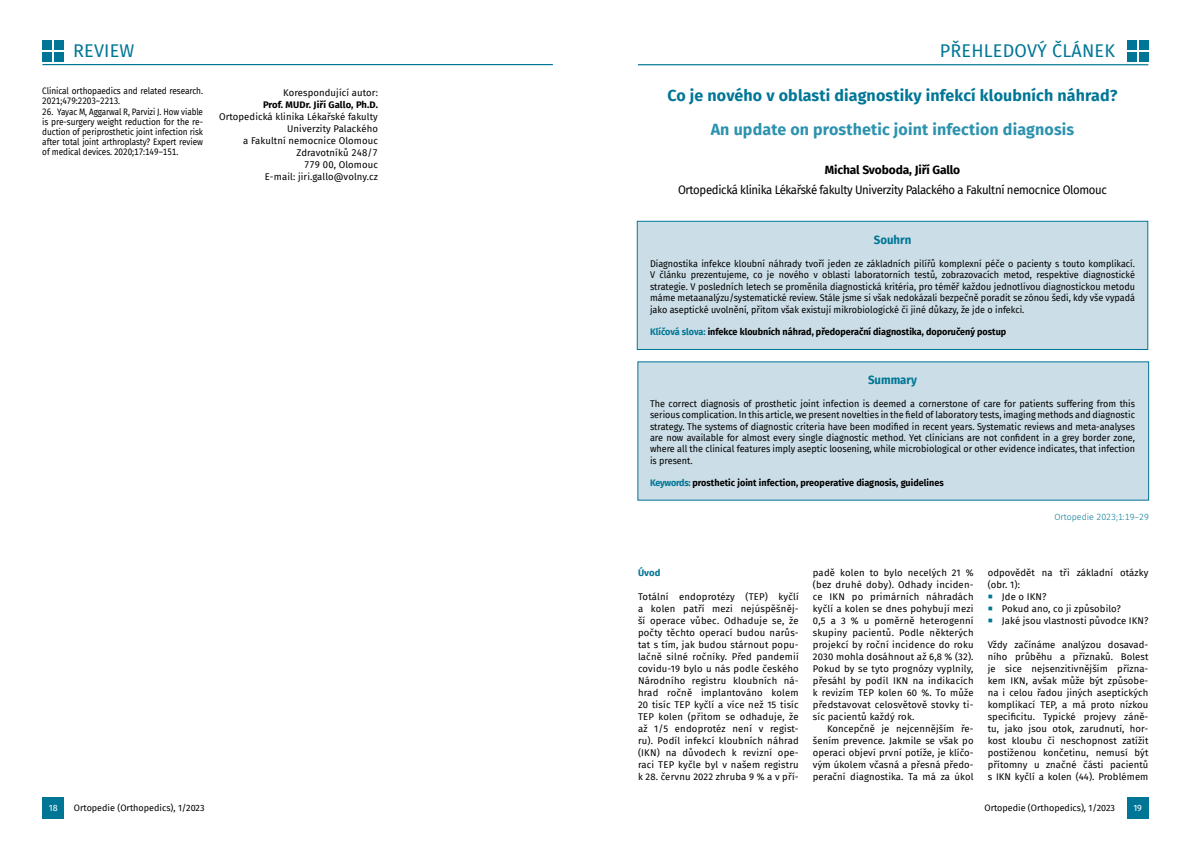
<style>
.page{position:relative;width:1191px;height:842px;background:#fff}
.page>*{position:absolute;margin:0;border:0;box-sizing:border-box;transform-origin:0 0}
.t1{font:18px "Fira Sans";letter-spacing:.01em;color:#007696}
.t2{font:700 16px "Fira Sans";letter-spacing:.01em;color:#007696}
.t3{font:700 16px "Fira Sans";letter-spacing:.01em;color:#2c92af}
.t4{font:12px "Fira Sans";letter-spacing:-.03em;color:#000;scale:.95 1}
.t5{font:700 12px "Fira Sans";letter-spacing:-.01em;color:#000}
.t6{font:700 12px "Fira Sans";color:#007696;scale:.95 1}
.t7{font:9.5px/12px "Fira Sans";letter-spacing:.01em;color:#000;text-align:justify}
.t8{font:9.5px/11.4px "Fira Sans";letter-spacing:.01em;color:#000;text-align:justify;scale:.95 1}
.t9{font:700 9.5px "Fira Sans";color:#000;scale:.95 1}
.t10{font:700 9.5px "Fira Sans";color:#000}
.t11{font:700 9.5px "Fira Sans";color:#007696}
.t12{font:9.1px/10.2px "Fira Sans";letter-spacing:-.01em;color:#000;text-align:justify;scale:.9 1}
.t13{font:9.1px/10.2px "Fira Sans";letter-spacing:-.01em;color:#000;scale:.91 1}
.t14{font:9px "Fira Sans";color:#000}
.t15{font:300 9px "Fira Sans";color:#007696}
.t16{font:9px "Fira Sans";color:#fff}
.s1{color:#007696}
</style>
<div class="page">
<div style="left:43px;top:797px;width:21px;height:22px;background:#007696"></div>
<div style="left:1127px;top:40px;width:9px;height:10px;background:#007696"></div>
<div style="left:1127px;top:52px;width:9px;height:10px;background:#007696"></div>
<div style="left:1138px;top:40px;width:10px;height:10px;background:#007696"></div>
<div style="left:1138px;top:52px;width:10px;height:10px;background:#007696"></div>
<hr style="left:42px;top:64px;width:511px;height:1px;background:#007696">
<div style="left:42px;top:40px;width:10px;height:10px;background:#007696"></div>
<div style="left:42px;top:52px;width:10px;height:10px;background:#007696"></div>
<div style="left:54px;top:40px;width:10px;height:10px;background:#007696"></div>
<div style="left:54px;top:52px;width:10px;height:10px;background:#007696"></div>
<div style="left:1127px;top:797px;width:21px;height:22px;background:#007696"></div>
<hr style="left:638px;top:64px;width:510px;height:1px;background:#007696">
<div style="left:637px;top:221px;width:511px;height:129px;background:#cbdde6;border:1px solid #007696"></div>
<div style="left:637px;top:361px;width:512px;height:140px;background:#cbdde6"></div>
<h1 class="t1" style="left:73px;top:37px;width:63px">REVIEW</h1>
<h1 class="t1" style="left:939px;top:37px;width:177px">PŘEHLEDOVÝ ČLÁNEK</h1>
<h2 class="t2" style="left:667px;top:82px;width:451px">Co je nového v oblasti diagnostiky infekcí kloubních náhrad?</h2>
<h2 class="t3" style="left:710px;top:116px;width:365px">An update on prosthetic joint infection diagnosis</h2>
<p class="t5" style="left:825px;top:160px;width:137px">Michal Svoboda, Jiří Gallo</p>
<p class="t4" style="left:678px;top:181px;width:453px">Ortopedická klinika Lékařské fakulty Univerzity Palackého a Fakultní nemocnice Olomouc</p>
<p class="t6" style="left:873px;top:230px;width:41px">Souhrn</p>
<p class="t8" style="left:650px;top:258px;width:512px">Diagnostika infekce kloubní náhrady tvoří jeden ze základních pilířů komplexní péče o pacienty s touto komplikací.<br>V článku prezentujeme, co je nového v oblasti laboratorních testů, zobrazovacích metod, respektive diagnostické strategie. V posledních letech se proměnila diagnostická kritéria, pro téměř každou jednotlivou diagnostickou metodu máme metaanalýzu/systematické review. Stále jsme si však nedokázali bezpečně poradit se zónou šedi, kdy vše vypadá jako aseptické uvolnění, přitom však existují mikrobiologické či jiné důkazy, že jde o infekci.</p>
<p class="t9" style="left:650px;top:324px;width:376px"><span class="s1">Klíčová slova:</span> infekce kloubních náhrad, předoperační diagnostika, doporučený postup</p>
<p class="t6" style="left:868px;top:370px;width:53px">Summary</p>
<p class="t8" style="left:650px;top:398px;width:512px">The correct diagnosis of prosthetic joint infection is deemed a cornerstone of care for patients suffering from this serious complication. In this article, we present novelties in the field of laboratory tests, imaging methods and diagnostic strategy. The systems of diagnostic criteria have been modified in recent years. Systematic reviews and meta-analyses are now available for almost every single diagnostic method. Yet clinicians are not confident in a grey border zone, where all the clinical features imply aseptic loosening, while microbiological or other evidence indicates, that infection is present.</p>
<p class="t9" style="left:650px;top:475px;width:311px"><span class="s1">Keywords:</span> prosthetic joint infection, preoperative diagnosis, guidelines</p>
<p class="t15" style="left:1054px;top:511px;width:96px">Ortopedie 2023;1:19–29</p>
<p class="t13" style="left:42px;top:86px;width:178px">Clinical orthopaedics and related research.<br>2021;479:2203–2213.</p>
<p class="t12" style="left:42px;top:106px;width:180px">26. Yayac M, Aggarwal R, Parvizi J. How viable is pre-surgery weight reduction for the re&shy;duction of periprosthetic joint infection risk after total joint arthroplasty? Expert review of medical devices. 2020;17:149–151.</p>
<p class="t7" style="left:283px;top:86px;width:96px">Korespondující autor:</p>
<p class="t10" style="left:263px;top:97px;width:116px">Prof. MUDr. Jiří Gallo, Ph.D.</p>
<p class="t7" style="left:219px;top:110px;width:160px;text-align:right">Ortopedická klinika Lékařské fakulty<br>Univerzity Palackého<br>a Fakultní nemocnice Olomouc<br>Zdravotníků 248/7<br>779 00, Olomouc<br>E-mail: jiri.gallo@volny.cz</p>
<p class="t11" style="left:638px;top:565px;width:24px">Úvod</p>
<p class="t7" style="left:638px;top:590px;width:162px">Totální endoprotézy (TEP) kyčlí a kolen patří mezi nejúspěšněj&shy;ší operace vůbec. Odhaduje se, že počty těchto operací budou narůs&shy;tat s tím, jak budou stárnout popu&shy;lačně silné ročníky. Před pandemií covidu-19 bylo u nás podle českého Národního registru kloubních ná&shy;hrad ročně implantováno kolem 20 tisíc TEP kyčlí a více než 15 tisíc TEP kolen (přitom se odhaduje, že až 1/5 endoprotéz není v regist&shy;ru). Podíl infekcí kloubních náhrad (IKN) na důvodech k revizní ope&shy;raci TEP kyčle byl v našem registru k 28. červnu 2022 zhruba 9 % a v pří-</p>
<p class="t7" style="left:813px;top:566px;width:162px">padě kolen to bylo necelých 21 % (bez druhé doby). Odhady inciden&shy;ce IKN po primárních náhradách kyčlí a kolen se dnes pohybují mezi 0,5 a 3 % u poměrně heterogenní skupiny pacientů. Podle některých projekcí by roční incidence do roku 2030 mohla dosáhnout až 6,8 % (32).<br>Pokud by se tyto prognózy vyplnily, přesáhl by podíl IKN na indikacích k revizím TEP kolen 60 %. To může představovat celosvětově stovky ti&shy;síc pacientů každý rok.</p>
<p class="t7" style="left:813px;top:722px;width:162px;text-indent:14px">Koncepčně je nejcennějším ře&shy;šením prevence. Jakmile se však po operaci objeví první potíže, je klíčo&shy;vým úkolem včasná a přesná předo&shy;perační diagnostika. Ta má za úkol</p>
<p class="t7" style="left:987px;top:566px;width:162px">odpovědět na tři základní otázky</p>
<p class="t7" style="left:987px;top:578px;width:34px">(obr. 1):</p>
<p class="t7" style="left:1002px;top:590px;width:46px">Jde o IKN?</p>
<p class="t7" style="left:1002px;top:602px;width:120px">Pokud ano, co ji způsobilo?</p>
<p class="t7" style="left:1002px;top:614px;width:148px">Jaké jsou vlastnosti původce IKN?</p>
<p class="t7" style="left:987px;top:638px;width:162px">Vždy začínáme analýzou dosavad&shy;ního průběhu a příznaků. Bolest je sice nejsenzitivnějším přízna&shy;kem IKN, avšak může být způsobe&shy;na i celou řadou jiných aseptických komplikací TEP, a má proto nízkou specificitu. Typické projevy záně&shy;tu, jako jsou otok, zarudnutí, hor&shy;kost kloubu či neschopnost zatížit postiženou končetinu, nemusí být přítomny u značné části pacientů s IKN kyčlí a kolen (44). Problémem</p>
<p class="t16" style="left:49px;top:801px;width:10px">18</p>
<p class="t14" style="left:74px;top:801px;width:132px">Ortopedie (Orthopedics), 1/2023</p>
<p class="t14" style="left:984px;top:801px;width:132px">Ortopedie (Orthopedics), 1/2023</p>
<p class="t16" style="left:1133px;top:801px;width:10px">19</p>
</div>
